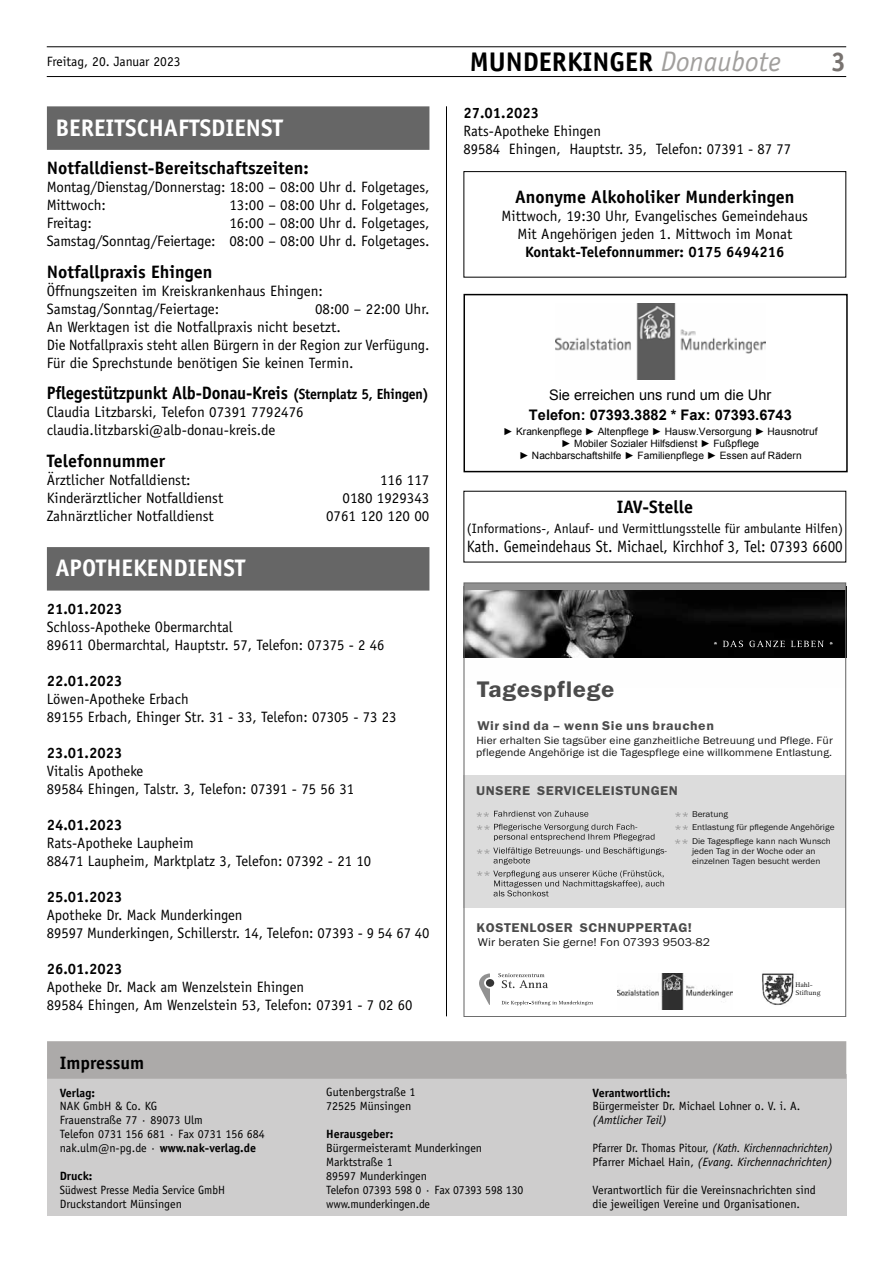
<style>
.page{position:relative;width:893px;height:1263px;background:#fff}
.page>*{position:absolute;margin:0;border:0;box-sizing:border-box;transform-origin:0 0}
.t1{font:700 27px "Officina Sans";color:#000}
.t2{font:700 27px "Officina Sans";color:#787370}
.t3{font:700 24px "Officina Sans";color:#fff}
.t4{font:600 23.4px "Franklin Gothic";letter-spacing:.025em;color:#4b4b4b;scale:1.06 1}
.t5{font:700 18px "Officina Sans";color:#000}
.t6{font:700 18px "Officina Sans";color:#000;scale:.94 1}
.t7{font:16.5px "Officina Sans";color:#000;scale:.92 1}
.t8{font:15px/18px "Officina Sans";color:#000}
.t9{font:700 15px "Officina Sans";color:#000}
.t10{font:700 14.55px "Arial";color:#000}
.t11{font:14.55px "Arial";color:#000}
.t12{font:13.5px "Officina Sans";color:#000}
.t13{font:600 13.2px "Franklin Gothic";letter-spacing:.04em;color:#4b4b4b;scale:1.06 1}
.t14{font:12px/14px "Officina Sans";color:#000}
.t15{font:italic 12px/14px "Officina Sans";color:#000;scale:.94 1}
.t16{font:12px/14px "Officina Sans";color:#000;scale:.95 1}
.t17{font:700 12px "Officina Sans";color:#000}
.t18{font:italic 12px "Officina Sans";color:#000}
.t19{font:11.7px "Franklin Gothic";letter-spacing:.01em;color:#151515;scale:1.06 1}
.t20{font:11.7px/13.8px "Franklin Gothic";color:#919191;scale:1.06 1}
.t21{font:10.95px/12.5px "Franklin Gothic";letter-spacing:.005em;color:#151515;scale:1.06 1}
.t22{font:10.2px/11.9px "Arial";color:#000;text-align:center}
.t23{font:8.7px/13.8px "Franklin Gothic";color:#151515;scale:1.06 1}
.t24{font:6.9px/7.6px "Rotis Serif";color:#151515;scale:1.06 1}
.s1{font-weight:400;font-style:italic;font-size:28.35px;color:#a19f9d}
.s2{font-size:14.7px}
.s3{font-weight:700}
.s4{font-style:normal}
</style>
<div class="page">
<hr style="left:47px;top:76px;width:799px;height:1px;background:#000">
<hr style="left:47px;top:47px;width:799px;height:1px;background:#000">
<hr style="left:446px;top:106px;width:1px;height:910px;background:#000">
<div style="left:463px;top:171px;width:383px;height:107px;border:1px solid #000"></div>
<img style="left:555px;top:303px;width:211px;height:77px">
<div style="left:463px;top:294px;width:385px;height:178px;border:2px solid #000"></div>
<img style="left:463px;top:587px;width:381px;height:72px">
<div style="left:486px;top:979px;width:8px;height:8px;background:#343434;border-radius:50%"></div>
<svg style="left:479px;top:973px;width:11px;height:32px"></svg>
<svg style="left:498px;top:973px;width:50px;height:15px"></svg>
<svg style="left:502px;top:1001px;width:91px;height:4px"></svg>
<img style="left:618px;top:973px;width:115px;height:36px">
<img style="left:762px;top:973px;width:32px;height:32px">
<div style="left:463px;top:775px;width:383px;height:132px;background:#dcdcdc"></div>
<div style="left:464px;top:583px;width:381px;height:7px;background:#909090"></div>
<svg style="left:723px;top:641px;width:20px;height:6px"></svg>
<svg style="left:749px;top:641px;width:36px;height:6px"></svg>
<svg style="left:791px;top:641px;width:33px;height:6px"></svg>
<svg style="left:493px;top:811px;width:174px;height:85px"></svg>
<div style="left:47px;top:106px;width:382px;height:44px;background:#666"></div>
<div style="left:47px;top:547px;width:382px;height:44px;background:#666"></div>
<div style="left:47px;top:1074px;width:799px;height:142px;background:#cecdcd"></div>
<div style="left:47px;top:1041px;width:799px;height:38px;background:#acaaa9"></div>
<p class="t12" style="left:47px;top:53px;width:135px">Freitag, 20. Januar 2023</p>
<h1 class="t1" style="left:470px;top:45px;width:313px">MUNDERKINGER <span class="s1">Donaubote</span></h1>
<h1 class="t2" style="left:831px;top:45px;width:17px">3</h1>
<p class="t9" style="left:463px;top:104px;width:77px">27.01.2023</p>
<p class="t8" style="left:463px;top:122px;width:329px">Rats-Apotheke Ehingen<br>89584 Ehingen, Hauptstr. 35, Telefon: 07391 - 87 77</p>
<p class="t5" style="left:515px;top:185px;width:281px">Anonyme Alkoholiker Munderkingen</p>
<p class="t8" style="left:502px;top:207px;width:308px;text-align:center">Mittwoch, 19:30 Uhr, Evangelisches Gemeindehaus<br>Mit Angehörigen jeden 1. Mittwoch im Monat</p>
<p class="t9" style="left:525px;top:242px;width:261px">Kontakt-Telefonnummer: 0175 6494216</p>
<h2 class="t3" style="left:55px;top:112px;width:229px">Bereitschaftsdienst</h2>
<p class="t5" style="left:47px;top:157px;width:263px">Notfalldienst-Bereitschaftszeiten:</p>
<p class="t8" style="left:47px;top:178px;width:384px">Montag/Dienstag/Donnerstag: 18:00 – 08:00 Uhr d. Folgetages,<br>Mittwoch:</p>
<p class="t8" style="left:229px;top:196px;width:202px">13:00 – 08:00 Uhr d. Folgetages,</p>
<p class="t8" style="left:47px;top:214px;width:384px;text-align:right">16:00 – 08:00 Uhr d. Folgetages,<br>Samstag/Sonntag/Feiertage: 08:00 – 08:00 Uhr d. Folgetages.</p>
<p class="t5" style="left:47px;top:260px;width:167px">Notfallpraxis Ehingen</p>
<p class="t8" style="left:47px;top:281px;width:278px">Öffnungszeiten im Kreiskrankenhaus Ehingen:<br>Samstag/Sonntag/Feiertage:</p>
<p class="t8" style="left:47px;top:214px;width:47px">Freitag:</p>
<p class="t8" style="left:47px;top:299px;width:384px;text-indent:268px">08:00 – 22:00 Uhr.<br>An Werktagen ist die Notfallpraxis nicht besetzt.<br>Die Notfallpraxis steht allen Bürgern in der Region zur Verfügung.<br>Für die Sprechstunde benötigen Sie keinen Termin.</p>
<p class="t6" style="left:47px;top:382px;width:408px">Pflegestützpunkt Alb-Donau-Kreis <span class="s2">(Sternplatz 5, Ehingen)</span></p>
<p class="t8" style="left:47px;top:403px;width:258px">Claudia Litzbarski, Telefon 07391 7792476 claudia.litzbarski@alb-donau-kreis.de</p>
<p class="t5" style="left:47px;top:449px;width:120px">Telefonnummer</p>
<p class="t8" style="left:47px;top:470px;width:145px">Ärztlicher Notfalldienst:</p>
<p class="t8" style="left:380px;top:470px;width:51px">116 117</p>
<p class="t8" style="left:47px;top:488px;width:178px">Kinderärztlicher Notfalldienst</p>
<p class="t8" style="left:343px;top:488px;width:88px">0180 1929343</p>
<p class="t8" style="left:47px;top:506px;width:169px">Zahnärztlicher Notfalldienst</p>
<p class="t8" style="left:326px;top:506px;width:105px">0761 120 120 00</p>
<h2 class="t3" style="left:55px;top:553px;width:192px">Apothekendienst</h2>
<p class="t9" style="left:47px;top:599px;width:77px">21.01.2023</p>
<p class="t8" style="left:47px;top:618px;width:339px">Schloss-Apotheke Obermarchtal<br>89611 Obermarchtal, Hauptstr. 57, Telefon: 07375 - 2 46</p>
<p class="t9" style="left:47px;top:671px;width:77px">22.01.2023</p>
<p class="t8" style="left:47px;top:690px;width:351px">Löwen-Apotheke Erbach<br>89155 Erbach, Ehinger Str. 31 - 33, Telefon: 07305 - 73 23</p>
<p class="t9" style="left:47px;top:743px;width:77px">23.01.2023</p>
<p class="t8" style="left:47px;top:762px;width:309px">Vitalis Apotheke<br>89584 Ehingen, Talstr. 3, Telefon: 07391 - 75 56 31</p>
<p class="t9" style="left:47px;top:815px;width:77px">24.01.2023</p>
<p class="t8" style="left:47px;top:834px;width:326px">Rats-Apotheke Laupheim<br>88471 Laupheim, Marktplatz 3, Telefon: 07392 - 21 10</p>
<p class="t9" style="left:47px;top:887px;width:77px">25.01.2023</p>
<p class="t8" style="left:47px;top:906px;width:384px">Apotheke Dr. Mack Munderkingen<br>89597 Munderkingen, Schillerstr. 14, Telefon: 07393 - 9 54 67 40</p>
<p class="t9" style="left:47px;top:959px;width:77px">26.01.2023</p>
<p class="t8" style="left:47px;top:978px;width:367px">Apotheke Dr. Mack am Wenzelstein Ehingen<br>89584 Ehingen, Am Wenzelstein 53, Telefon: 07391 - 7 02 60</p>
<p class="t11" style="left:549px;top:385px;width:224px">Sie erreichen uns rund um die Uhr</p>
<p class="t10" style="left:529px;top:405px;width:264px">Telefon: 07393.3882 * Fax: 07393.6743</p>
<p class="t22" style="left:503px;top:425px;width:316px">► Krankenpflege ► Altenpflege ► Hausw.Versorgung ► Hausnotruf ► Mobiler Sozialer Hilfsdienst ► Fußpflege<br>► Nachbarschaftshilfe ► Familienpflege ► Essen auf Rädern</p>
<p class="t5" style="left:617px;top:496px;width:78px">IAV-Stelle</p>
<p class="t12" style="left:467px;top:520px;width:378px">(Informations-, Anlauf- und Vermittlungsstelle für ambulante Hilfen)</p>
<p class="t7" style="left:467px;top:537px;width:410px">Kath. Gemeindehaus St. Michael, Kirchhof 3, Tel: 07393 6600</p>
<h3 class="t4" style="left:477px;top:675px;width:131px">Tagespflege</h3>
<p class="t13" style="left:477px;top:718px;width:225px">Wir sind da – wenn Sie uns brauchen</p>
<p class="t21" style="left:476px;top:734px;width:338px">Hier erhalten Sie tagsüber eine ganzheitliche Betreuung und Pflege. Für pflegende Angehörige ist die Tagespflege eine willkommene Entlastung.</p>
<p class="t13" style="left:476px;top:783px;width:192px">UNSERE SERVICELEISTUNGEN</p>
<p class="t23" style="left:692px;top:807px;width:136px">Beratung<br>Entlastung für pflegende Angehörige<br>Die Tagespflege kann nach Wunsch</p>
<p class="t23" style="left:692px;top:846px;width:123px;line-height:9.9px">jeden Tag in der Woche oder an einzelnen Tagen besucht werden</p>
<p class="t20" style="left:476px;top:809px;width:16px;line-height:13.4px">** **</p>
<p class="t20" style="left:476px;top:841px;width:15px;line-height:22.8px">** **</p>
<p class="t20" style="left:674px;top:809px;width:15px;text-align:justify">** ** **</p>
<p class="t13" style="left:476px;top:919px;width:205px">KOSTENLOSER SCHNUPPERTAG!</p>
<p class="t19" style="left:478px;top:935px;width:221px">Wir beraten Sie gerne! Fon 07393 9503-82</p>
<p class="t24" style="left:795px;top:981px;width:25px">Hahl-<br>Stiftung</p>
<p class="t5" style="left:60px;top:1051px;width:86px">Impressum</p>
<p class="t17" style="left:60px;top:1085px;width:37px">Verlag:</p>
<p class="t14" style="left:60px;top:1099px;width:207px">NAK GmbH &amp; Co. KG<br>Frauenstraße 77 · 89073 Ulm<br>Telefon 0731 156 681 · Fax 0731 156 684 nak.ulm@n-pg.de · <span class="s3">www.nak-verlag.de</span></p>
<p class="t17" style="left:60px;top:1168px;width:34px">Druck:</p>
<p class="t16" style="left:60px;top:1183px;width:176px">Südwest Presse Media Service GmbH<br>Druckstandort Münsingen</p>
<p class="t14" style="left:326px;top:1085px;width:91px">Gutenbergstraße 1<br>72525 Münsingen</p>
<p class="t17" style="left:326px;top:1126px;width:69px">Herausgeber:</p>
<p class="t14" style="left:326px;top:1141px;width:199px">Bürgermeisteramt Munderkingen<br>Marktstraße 1<br>89597 Munderkingen<br>Telefon 07393 598 0 · Fax 07393 598 130 www.munderkingen.de</p>
<p class="t17" style="left:593px;top:1085px;width:79px">Verantwortlich:</p>
<p class="t14" style="left:593px;top:1099px;width:209px">Bürgermeister Dr. Michael Lohner o. V. i. A.</p>
<p class="t18" style="left:593px;top:1113px;width:76px">(Amtlicher Teil)</p>
<p class="t15" style="left:593px;top:1141px;width:257px"><span class="s4">Pfarrer Dr. Thomas Pitour,</span> (Kath. Kirchennachrichten)<br><span class="s4">Pfarrer Michael Hain,</span> (Evang. Kirchennachrichten)</p>
<p class="t14" style="left:593px;top:1183px;width:225px">Verantwortlich für die Vereinsnachrichten sind die jeweiligen Vereine und Organisationen.</p>
</div>
